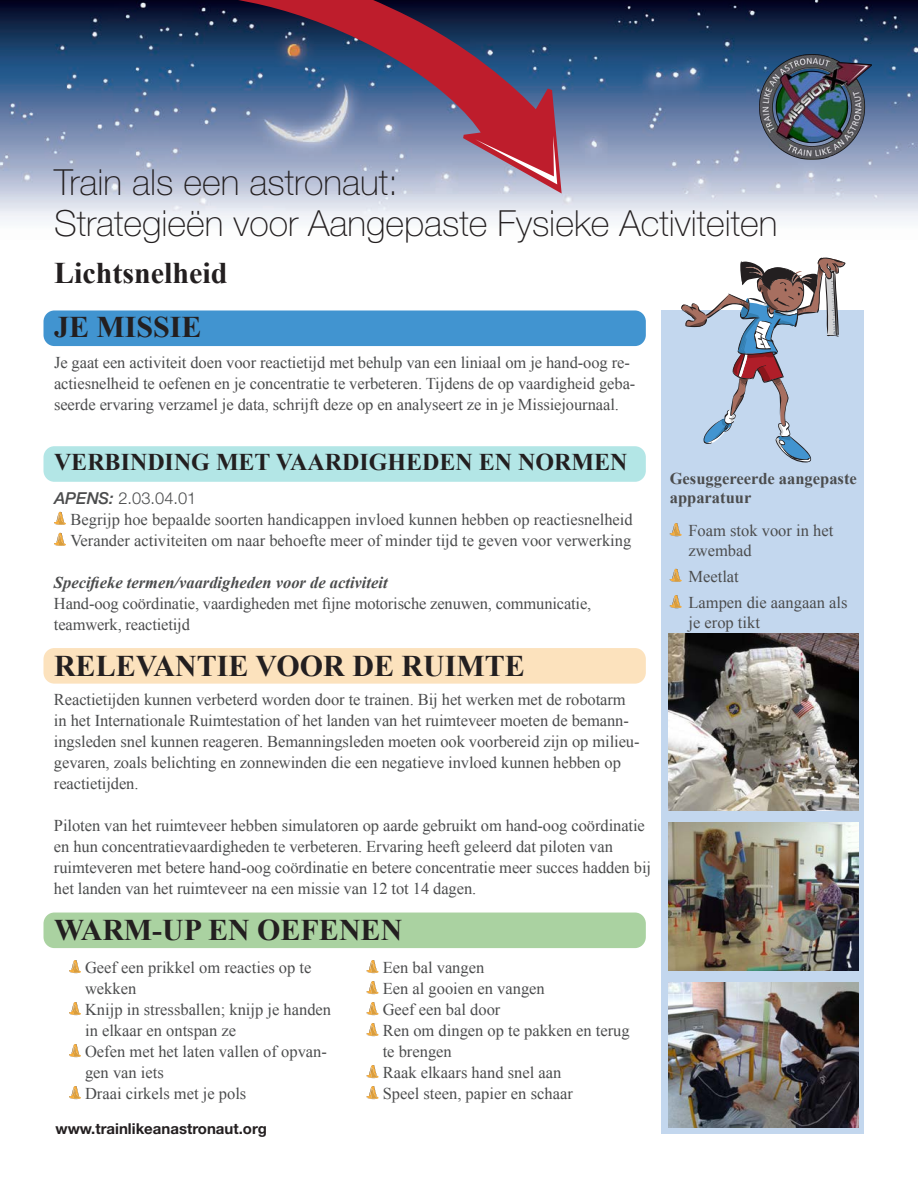
<style>
.page{position:relative;width:918px;height:1188px;background:#fff}
.page>*{position:absolute;margin:0;border:0;box-sizing:border-box;transform-origin:0 0}
.t1{font:100 36px "Helvetica Neue LT Std";color:#231f20}
.t2{font:700 30px "Times New Roman";color:#231f20}
.t3{font:700 24px "Times New Roman";color:#231f20}
.Content_text{font:16.5px/21px "Times New Roman";letter-spacing:-.005em;color:#4b4c4d}
.Content_text-2{font:italic 700 16.5px "Times New Roman";color:#4b4c4d}
.Content_text-3{font:700 16.5px/19.5px "Times New Roman";color:#4b4c4d}
.Content_text-4{font:300 16.5px "Helvetica Neue LT Std";color:#4b4c4d}
.Content_text-5{font:700 15px "Helvetica Neue LT Std";color:#231f20}
.s1{font-weight:500;font-style:italic}
</style>
<div class="page">
<img style="left:0;top:0;width:918px;height:264px">
<svg style="left:199px;top:0;width:363px;height:193px;background:#6c6181"></svg>
<svg style="left:475px;top:136px;width:82px;height:48px;background:#bc6475"></svg>
<svg style="left:54px;top:512px;width:12px;height:13px"></svg>
<svg style="left:54px;top:533px;width:12px;height:13px"></svg>
<svg style="left:69px;top:960px;width:12px;height:13px"></svg>
<svg style="left:69px;top:1002px;width:12px;height:13px"></svg>
<svg style="left:69px;top:1044px;width:12px;height:13px"></svg>
<svg style="left:69px;top:1086px;width:12px;height:13px"></svg>
<svg style="left:367px;top:960px;width:12px;height:13px"></svg>
<svg style="left:367px;top:981px;width:12px;height:13px"></svg>
<svg style="left:367px;top:1002px;width:12px;height:13px"></svg>
<svg style="left:367px;top:1023px;width:12px;height:13px"></svg>
<svg style="left:367px;top:1065px;width:12px;height:13px"></svg>
<svg style="left:367px;top:1086px;width:12px;height:13px"></svg>
<div style="left:44px;top:310px;width:602px;height:36px;background:#4194d0;border-radius:11px"></div>
<div style="left:44px;top:446px;width:602px;height:36px;background:#b3e6e6;border-radius:11px"></div>
<div style="left:44px;top:648px;width:602px;height:36px;background:#fce2bd;border-radius:11px"></div>
<div style="left:44px;top:913px;width:602px;height:35px;background:#aad2a1;border-radius:11px"></div>
<div style="left:662px;top:310px;width:202px;height:824px;background:#c3d7ee"></div>
<img style="left:669px;top:634px;width:190px;height:177px">
<svg style="left:670px;top:523px;width:12px;height:13px"></svg>
<svg style="left:670px;top:569px;width:12px;height:13px"></svg>
<svg style="left:670px;top:595px;width:12px;height:13px"></svg>
<img style="left:669px;top:822px;width:190px;height:148px">
<img style="left:669px;top:983px;width:190px;height:144px">
<svg style="left:681px;top:258px;width:164px;height:204px"></svg>
<img style="left:759px;top:54px;width:113px;height:106px">
<p class="t1" style="left:54px;top:162px;width:346px">Train als een astronaut:</p>
<p class="t1" style="left:54px;top:202px;width:725px">Strategieën voor Aangepaste Fysieke Activiteiten</p>
<p class="t2" style="left:54px;top:252px;width:175px">Lichtsnelheid</p>
<p class="t2" style="left:54px;top:306px;width:149px">JE MISSIE</p>
<p class="Content_text" style="left:54px;top:352px;width:583px">Je gaat een activiteit doen voor reactietijd met behulp van een liniaal om je hand-oog re&shy;actiesnelheid te oefenen en je concentratie te verbeteren. Tijdens de op vaardigheid geba&shy;seerde ervaring verzamel je data, schrijft deze op en analyseert ze in je Missiejournaal.</p>
<p class="t3" style="left:54px;top:445px;width:575px">VERBINDING MET VAARDIGHEDEN EN NORMEN</p>
<p class="Content_text-4" style="left:54px;top:488px;width:144px"><span class="s1">APENS:</span> 2.03.04.01</p>
<p class="Content_text" style="left:70px;top:509px;width:564px">Begrijp hoe bepaalde soorten handicappen invloed kunnen hebben op reactiesnelheid</p>
<p class="Content_text" style="left:70px;top:530px;width:562px">Verander activiteiten om naar behoefte meer of minder tijd te geven voor verwerking</p>
<p class="Content_text-2" style="left:54px;top:571px;width:335px">Specifieke termen/vaardigheden voor de activiteit</p>
<p class="Content_text" style="left:54px;top:593px;width:539px">Hand-oog coördinatie, vaardigheden met fijne motorische zenuwen, communicatie, teamwerk, reactietijd</p>
<p class="t2" style="left:54px;top:645px;width:472px">RELEVANTIE VOOR DE RUIMTE</p>
<p class="Content_text" style="left:54px;top:689px;width:587px">Reactietijden kunnen verbeterd worden door te trainen. Bij het werken met de robotarm in het Internationale Ruimtestation of het landen van het ruimteveer moeten de bemann&shy;ingsleden snel kunnen reageren. Bemanningsleden moeten ook voorbereid zijn op milieu&shy;gevaren, zoals belichting en zonnewinden die een negatieve invloed kunnen hebben op reactietijden.</p>
<p class="Content_text" style="left:54px;top:815px;width:599px">Piloten van het ruimteveer hebben simulatoren op aarde gebruikt om hand-oog coördinatie en hun concentratievaardigheden te verbeteren. Ervaring heeft geleerd dat piloten van ruimteveren met betere hand-oog coördinatie en betere concentratie meer succes hadden bij het landen van het ruimteveer na een missie van 12 tot 14 dagen.</p>
<p class="t2" style="left:54px;top:909px;width:350px">WARM-UP EN OEFENEN</p>
<p class="Content_text" style="left:85px;top:957px;width:228px">Geef een prikkel om reacties op te wekken</p>
<p class="Content_text" style="left:85px;top:999px;width:248px">Knijp in stressballen; knijp je handen in elkaar en ontspan ze</p>
<p class="Content_text" style="left:85px;top:1041px;width:243px">Oefen met het laten vallen of opvan&shy;gen van iets</p>
<p class="Content_text" style="left:85px;top:1083px;width:163px">Draai cirkels met je pols</p>
<p class="Content_text-5" style="left:56px;top:1119px;width:213px">www.trainlikeanastronaut.org</p>
<p class="Content_text" style="left:383px;top:957px;width:103px">Een bal vangen</p>
<p class="Content_text" style="left:383px;top:978px;width:164px">Een al gooien en vangen</p>
<p class="Content_text" style="left:383px;top:999px;width:119px">Geef een bal door</p>
<p class="Content_text" style="left:383px;top:1020px;width:249px">Ren om dingen op te pakken en terug te brengen</p>
<p class="Content_text" style="left:383px;top:1062px;width:180px">Raak elkaars hand snel aan</p>
<p class="Content_text" style="left:383px;top:1083px;width:192px">Speel steen, papier en schaar</p>
<p class="Content_text-3" style="left:670px;top:468px;width:189px">Gesuggereerde aangepaste apparatuur</p>
<p class="Content_text" style="left:688px;top:521px;width:146px;line-height:19.5px">Foam stok voor in het zwembad</p>
<p class="Content_text" style="left:688px;top:566px;width:52px">Meetlat</p>
<p class="Content_text" style="left:688px;top:593px;width:160px;line-height:19.5px">Lampen die aangaan als je erop tikt</p>
</div>
